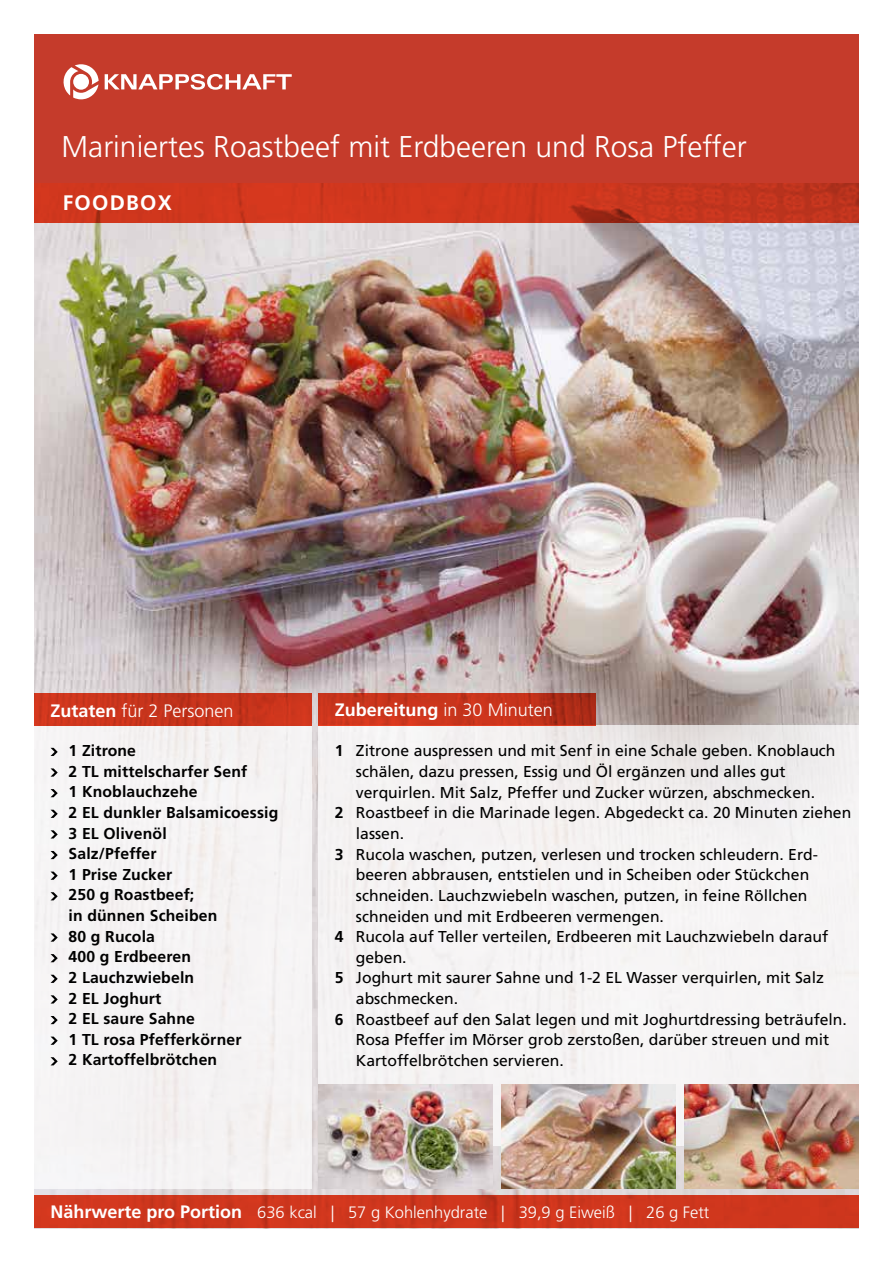
<style>
.page{position:relative;width:893px;height:1263px;background:#fff}
.page>*{position:absolute;margin:0;border:0;box-sizing:border-box;transform-origin:0 0}
.t1{font:300 30px "Frutiger";color:#fff}
.t2{font:700 21px "Frutiger";letter-spacing:.06em;color:#fff}
.t3{font:700 18px "Frutiger";color:#fff}
.t4{font:300 18px "Frutiger";color:#fff}
.t5{font:300 16.5px "Frutiger";color:#fff}
.t6{font:15.75px "Frutiger";color:#000}
.t7{font:700 15.75px/20.7px "Frutiger";letter-spacing:.01em;color:#000}
.s1{font-weight:700}
.s2{font-weight:300}
.s3{font-weight:700;font-size:18px}
</style>
<div class="page">
<img style="left:34px;top:222px;width:825px;height:1007px">
<div style="left:34px;top:34px;width:825px;height:149px;background:#c53b2b"></div>
<svg style="left:34px;top:183px;width:825px;height:39px;background:#cb361d"></svg>
<div style="left:34px;top:1195px;width:825px;height:32px;background:#d0371d"></div>
<div style="left:34px;top:726px;width:278px;height:462px;background:#f5f3f4"></div>
<div style="left:318px;top:726px;width:541px;height:420px;background:#f5f3f3"></div>
<svg style="left:51px;top:748px;width:7px;height:8px"></svg>
<svg style="left:51px;top:768px;width:7px;height:9px"></svg>
<svg style="left:51px;top:789px;width:7px;height:8px"></svg>
<svg style="left:51px;top:810px;width:7px;height:8px"></svg>
<svg style="left:51px;top:830px;width:7px;height:8px"></svg>
<svg style="left:51px;top:851px;width:7px;height:8px"></svg>
<svg style="left:51px;top:871px;width:7px;height:9px"></svg>
<svg style="left:51px;top:892px;width:7px;height:8px"></svg>
<svg style="left:51px;top:933px;width:7px;height:9px"></svg>
<svg style="left:51px;top:954px;width:7px;height:8px"></svg>
<svg style="left:51px;top:975px;width:7px;height:8px"></svg>
<svg style="left:51px;top:995px;width:7px;height:8px"></svg>
<svg style="left:51px;top:1016px;width:7px;height:8px"></svg>
<svg style="left:51px;top:1036px;width:7px;height:9px"></svg>
<svg style="left:51px;top:1057px;width:7px;height:8px"></svg>
<svg style="left:34px;top:693px;width:278px;height:33px;background:#c9341c"></svg>
<svg style="left:318px;top:693px;width:278px;height:33px;background:#c5331b"></svg>
<img style="left:318px;top:1084px;width:175px;height:104px">
<img style="left:685px;top:1084px;width:174px;height:104px">
<img style="left:501px;top:1084px;width:175px;height:104px">
<svg style="left:105px;top:74px;width:187px;height:16px"></svg>
<svg style="left:63px;top:64px;width:36px;height:35px"></svg>
<h1 class="t1" style="left:62px;top:130px;width:687px">Mariniertes Roastbeef mit Erdbeeren und Rosa Pfeffer</h1>
<h2 class="t2" style="left:63px;top:190px;width:111px">FOODBOX</h2>
<p class="t4" style="left:51px;top:700px;width:185px"><span class="s1">Zutaten</span> für 2 Personen</p>
<p class="t3" style="left:335px;top:699px;width:219px">Zubereitung <span class="s2">in 30 Minuten</span></p>
<p class="t7" style="left:69px;top:740px;width:211px">1 Zitrone<br>2 TL mittelscharfer Senf<br>1 Knoblauchzehe<br>2 EL dunkler Balsamicoessig<br>3 EL Olivenöl<br>Salz/Pfeffer<br>1 Prise Zucker<br>250 g Roastbeef;<br>in dünnen Scheiben<br>80 g Rucola<br>400 g Erdbeeren<br>2 Lauchzwiebeln<br>2 EL Joghurt<br>2 EL saure Sahne<br>1 TL rosa Pfefferkörner<br>2 Kartoffelbrötchen</p>
<p class="t6" style="left:335px;top:742px;width:502px"><span class="s1">1</span> Zitrone auspressen und mit Senf in eine Schale geben. Knoblauch</p>
<p class="t6" style="left:356px;top:762px;width:431px">schälen, dazu pressen, Essig und Öl ergänzen und alles gut</p>
<p class="t6" style="left:356px;top:783px;width:461px">verquirlen. Mit Salz, Pfeffer und Zucker würzen, abschmecken.</p>
<p class="t6" style="left:335px;top:804px;width:518px"><span class="s1">2</span> Roastbeef in die Marinade legen. Abgedeckt ca. 20 Minuten ziehen</p>
<p class="t6" style="left:356px;top:824px;width:50px">lassen.</p>
<p class="t6" style="left:335px;top:845px;width:485px"><span class="s1">3</span> Rucola waschen, putzen, verlesen und trocken schleudern. Erd-</p>
<p class="t6" style="left:356px;top:865px;width:455px">beeren abbrausen, entstielen und in Scheiben oder Stückchen</p>
<p class="t6" style="left:356px;top:886px;width:453px">schneiden. Lauchzwiebeln waschen, putzen, in feine Röllchen</p>
<p class="t6" style="left:356px;top:907px;width:310px">schneiden und mit Erdbeeren vermengen.</p>
<p class="t6" style="left:335px;top:927px;width:495px"><span class="s1">4</span> Rucola auf Teller verteilen, Erdbeeren mit Lauchzwiebeln darauf</p>
<p class="t6" style="left:356px;top:948px;width:52px">geben.</p>
<p class="t6" style="left:335px;top:969px;width:490px"><span class="s1">5</span> Joghurt mit saurer Sahne und 1-2 EL Wasser verquirlen, mit Salz</p>
<p class="t6" style="left:356px;top:989px;width:104px">abschmecken.</p>
<p class="t6" style="left:335px;top:1010px;width:514px"><span class="s1">6</span> Roastbeef auf den Salat legen und mit Joghurtdressing beträufeln.</p>
<p class="t6" style="left:356px;top:1030px;width:475px">Rosa Pfeffer im Mörser grob zerstoßen, darüber streuen und mit</p>
<p class="t6" style="left:356px;top:1051px;width:210px">Kartoffelbrötchen servieren.</p>
<p class="t5" style="left:51px;top:1203px;width:660px"><span class="s3">Nährwerte pro Portion</span> 636 kcal | 57 g Kohlenhydrate | 39,9 g Eiweiß | 26 g Fett</p>
</div>
